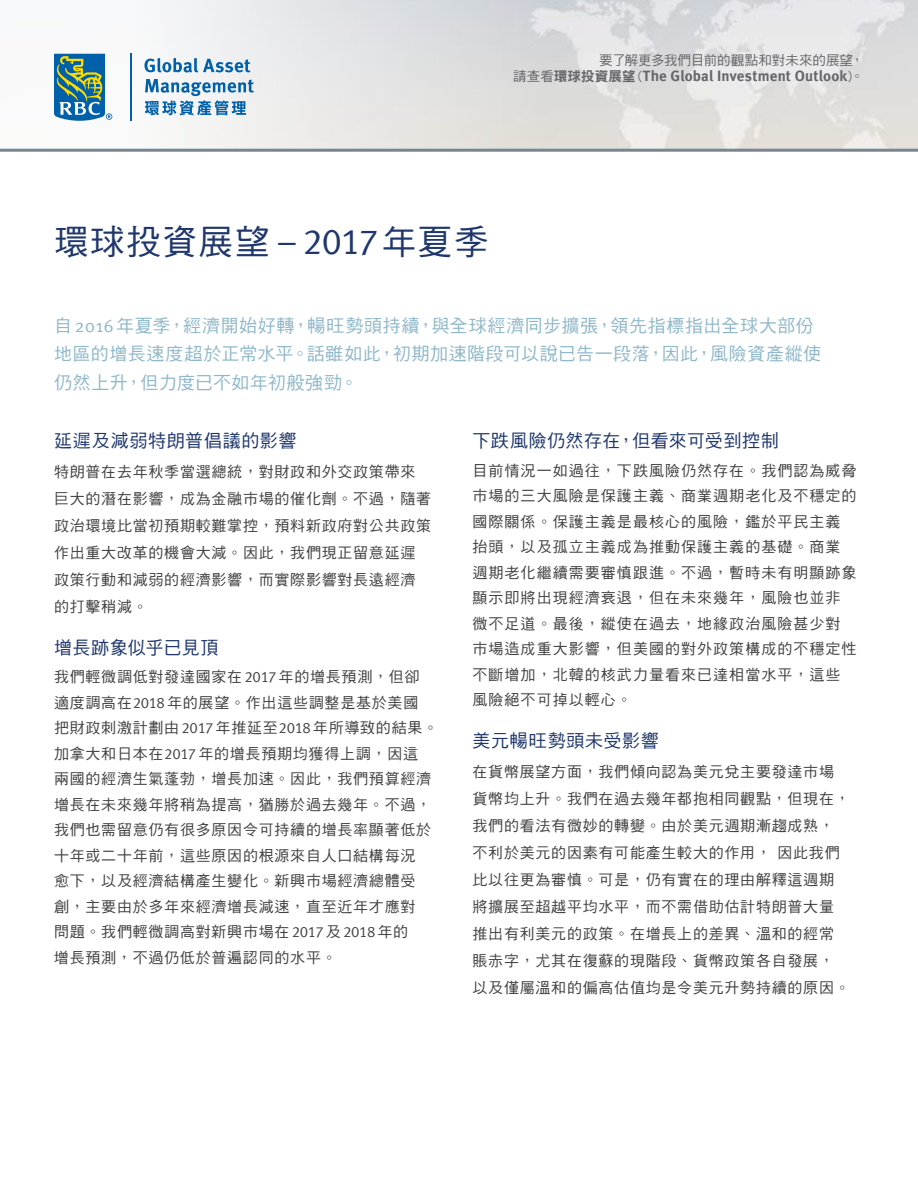
<style>
.page{position:relative;width:918px;height:1188px;background:#fff}
.page>*{position:absolute;margin:0;border:0;box-sizing:border-box;transform-origin:0 0}
.t1{font:34.5px "DF Hei Std W5";letter-spacing:.05em;color:#1f376c}
.t2{font:18px/28.5px "DF Hei Std W5";letter-spacing:.03em;color:#8fb8c9}
.t3{font:18px "DF Hei Std W5";letter-spacing:.035em;color:#1f376c}
.t4{font:18px "DF Hei Std W5";letter-spacing:.015em;color:#1f376c}
.t5{font:15px/27px "DF Hei Std W5";letter-spacing:.05em;color:#414042}
.t6{font:15px/25.5px "DF Hei Std W5";letter-spacing:.07em;color:#414042}
.t7{font:15px "Meta Bold LF";letter-spacing:.01em;color:#67676b}
.t8{font:13.5px "DF Hei Std W5";color:#67676b}
.s1{font-family:"DF Hei Std W5";font-size:13.5px}
.s2{font-family:"DF Hei Std W9";font-size:13.5px}
.s3{font-family:"Meta Normal LF";font-size:36px}
.s4{font-family:"Meta Normal"}
.s5{font-family:"Meta Normal LF"}
</style>
<div class="page">
<img style="left:0;top:0;width:918px;height:149px">
<hr style="left:0;top:149px;width:918px;height:3px;background:#778591">
<svg style="left:54px;top:54px;width:58px;height:67px"></svg>
<hr style="left:131px;top:54px;width:1px;height:67px;background:#0060a9">
<svg style="left:144px;top:58px;width:106px;height:15px"></svg>
<svg style="left:145px;top:79px;width:109px;height:36px"></svg>
<p class="t8" style="left:599px;top:52px;width:266px">要了解更多我們目前的觀點和對未來的展望，</p>
<p class="t7" style="left:513px;top:67px;width:352px"><span class="s1">請查看</span><span class="s2">環球投資展望</span><span class="s1">(</span>The Global Investment Outlook<span class="s1">)。</span></p>
<h1 class="t1" style="left:54px;top:223px;width:436px">環球投資展望 <span class="s3">–2017</span>年夏季</h1>
<p class="t2" style="left:54px;top:311px;width:769px">自<span class="s4">2016</span>年夏季，經濟開始好轉，暢旺勢頭持續，與全球經濟同步擴張，領先指標指出全球大部份地區的增長速度超於正常水平。話雖如此，初期加速階段可以說已告一段落，因此，風險資產縱使仍然上升，但力度已不如年初般強勁。</p>
<p class="t3" style="left:54px;top:431px;width:244px">延遲及減弱特朗普倡議的影響</p>
<p class="t5" style="left:54px;top:458px;width:379px">特朗普在去年秋季當選總統，對財政和外交政策帶來巨大的潛在影響，成為金融市場的催化劑。不過，隨著政治環境比當初預期較難掌控，預料新政府對公共政策作出重大改革的機會大減。因此，我們現正留意延遲政策行動和減弱的經濟影響，而實際影響對長遠經濟的打擊稍減。</p>
<p class="t4" style="left:54px;top:638px;width:166px">增長跡象似乎已見頂</p>
<p class="t5" style="left:54px;top:664px;width:386px;line-height:25.5px">我們輕微調低對發達國家在<span class="s5">2017</span>年的增長預測，但卻適度調高在<span class="s5">2018</span>年的展望。作出這些調整是基於美國<br>把財政刺激計劃由<span class="s5">2017</span>年推延至<span class="s5">2018</span>年所導致的結果。加拿大和日本在<span class="s5">2017</span>年的增長預期均獲得上調，因這<br>兩國的經濟生氣蓬勃，增長加速。因此，我們預算經濟增長在未來幾年將稍為提高，猶勝於過去幾年。不過，我們也需留意仍有很多原因令可持續的增長率顯著低於十年或二十年前，這些原因的根源來自人口結構每況<br>愈下，以及經濟結構產生變化。新興市場經濟總體受<br>創，主要由於多年來經濟增長減速，直至近年才應對<br>問題。我們輕微調高對新興市場在<span class="s5">2017</span>及<span class="s5">2018</span>年的<br>增長預測，不過仍低於普遍認同的水平。</p>
<p class="t3" style="left:472px;top:431px;width:308px">下跌風險仍然存在，但看來可受到控制</p>
<p class="t6" style="left:472px;top:457px;width:386px">目前情況一如過往，下跌風險仍然存在。我們認為威脅市場的三大風險是保護主義、商業週期老化及不穩定的國際關係。保護主義是最核心的風險，鑑於平民主義抬頭，以及孤立主義成為推動保護主義的基礎。商業週期老化繼續需要審慎跟進。不過，暫時未有明顯跡象顯示即將出現經濟衰退，但在未來幾年，風險也並非微不足道。最後，縱使在過去，地緣政治風險甚少對市場造成重大影響，但美國的對外政策構成的不穩定性不斷增加，北韓的核武力量看來已達相當水平，這些風險絕不可掉以輕心。</p>
<p class="t3" style="left:473px;top:731px;width:188px">美元暢旺勢頭未受影響</p>
<p class="t5" style="left:473px;top:757px;width:379px">在貨幣展望方面，我們傾向認為美元兌主要發達市場貨幣均上升。我們在過去幾年都抱相同觀點，但現在，我們的看法有微妙的轉變。由於美元週期漸趨成熟，不利於美元的因素有可能產生較大的作用， 因此我們比以往更為審慎。可是，仍有實在的理由解釋這週期將擴展至超越平均水平，而不需借助估計特朗普大量推出有利美元的政策。在增長上的差異、溫和的經常賬赤字，尤其在復蘇的現階段、貨幣政策各自發展，以及僅屬溫和的偏高估值均是令美元升勢持續的原因。</p>
</div>
